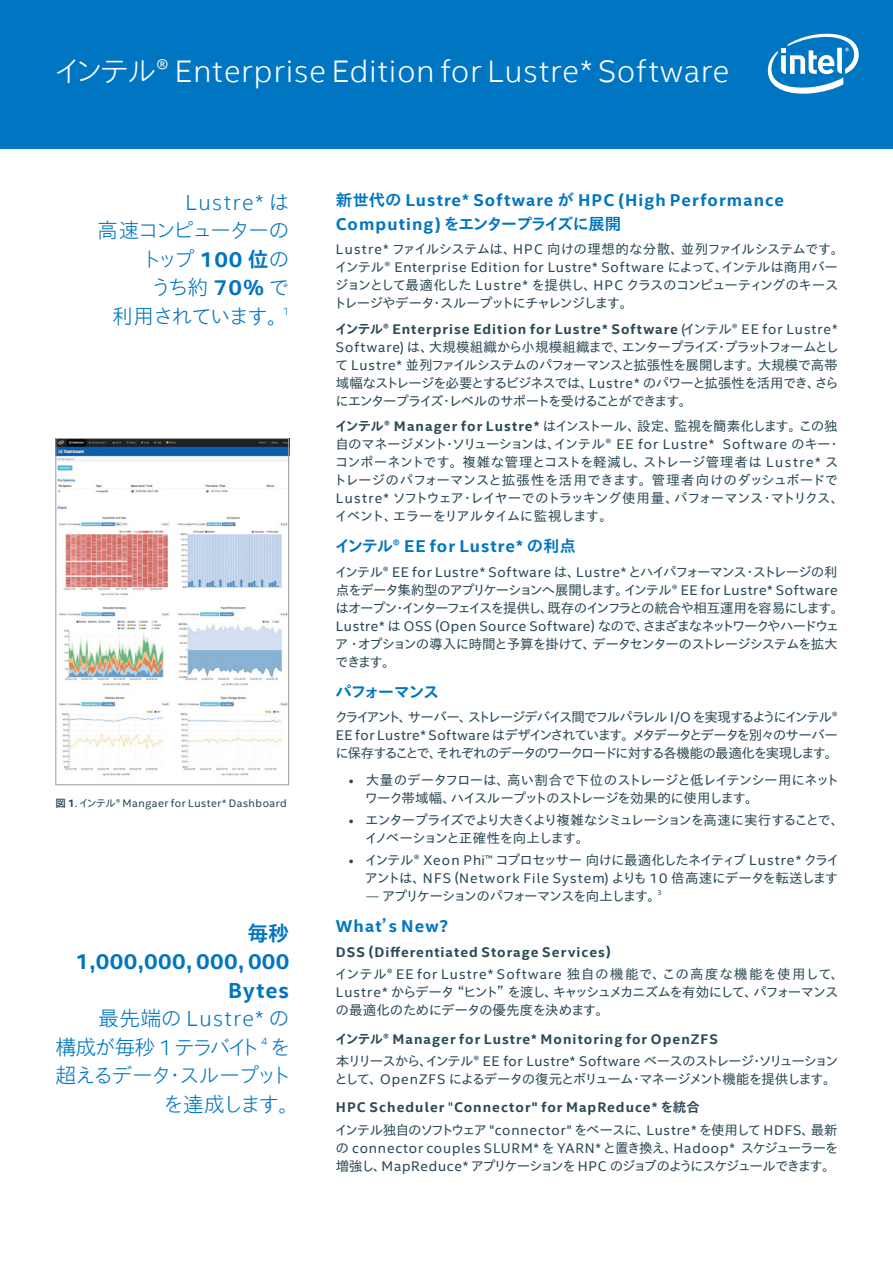
<style>
.page{position:relative;width:893px;height:1263px;background:#fff}
.page>*{position:absolute;margin:0;border:0;box-sizing:border-box;transform-origin:0 0}
.t1{font:300 31.2px "Intel Clear";letter-spacing:.035em;color:#fff}
.t2{font:700 21.9px/28.5px "Intel Clear";letter-spacing:.045em;color:#0075c2;text-align:right}
.t3{font:300 21.9px "Intel Clear";letter-spacing:.075em;color:#0075c2}
.t4{font:300 21px/28.5px "TB Go Std Super";letter-spacing:-.11em;color:#0075c2;text-align:right}
.t5{font:300 21px "TB Go Std Super";letter-spacing:-.085em;color:#0075c2}
.t6{font:700 21px "TB Go Std";color:#0075c2}
.t7{font:700 17.1px "Intel Clear";letter-spacing:.065em;color:#0075c2}
.t8{font:700 16.5px "TB Go Std";letter-spacing:-.12em;color:#0075c2}
.t9{font:14.1px "Intel Clear";letter-spacing:.055em;color:#2a4956}
.t10{font:700 14.1px "Intel Clear";letter-spacing:.075em;color:#2a4956}
.t11{font:14.1px "Intel Clear";letter-spacing:.08em;color:#2a4956}
.t12{font:13.5px/18px "TB Go Pro";letter-spacing:-.08em;color:#2a4956}
.t13{font:13.5px/18px "TB Go Pro";letter-spacing:-.05em;color:#2a4956}
.t14{font:13.5px/18px "TB Go Pro";letter-spacing:-.11em;color:#2a4956}
.t15{font:13.5px/18px "TB Go Pro";letter-spacing:-.105em;color:#2a4956}
.t16{font:13.5px "TB Go Pro";letter-spacing:-.13em;color:#2a4956}
.t17{font:13.5px "TB Go Pro";letter-spacing:-.055em;color:#2a4956}
.t18{font:10.95px "Intel Clear";letter-spacing:.045em;color:#2a4956}
.s1{font-family:"TB Go Std Super";font-size:30px}
.s2{font-family:"TB Go Std Super";font-size:21px}
.s3{font-family:"Intel Clear";font-weight:700;font-size:21.9px}
.s4{font-family:"TB Go Std";font-weight:700}
.s5{font-family:"TB Go Std";font-weight:700;font-size:10.5px}
.s6{font-weight:700}
.s7{font-family:"TB Go Pro";font-size:10.5px}
.s8{font-family:"TB Go Std Super";font-weight:300;font-size:21px}
.s9{font-weight:300}
.s10{font-family:"Intel Clear";font-size:21.9px}
.s11{font-family:"TB Go Std";font-size:16.5px}
.s12{font-family:"Intel Clear";font-size:17.1px}
.s13{font-family:"Intel Clear";font-size:14.1px}
.s14{font-family:"TB Go Pro";font-size:13.5px}
.s15{font-family:"TB Go Std";font-size:13.5px}
.s16{font-weight:400}
.s17{font-family:"TB Go Pro";font-weight:400;font-size:13.5px}
.s18{font-family:"Intel Clear";font-weight:700;font-size:14.1px}
</style>
<div class="page">
<div style="left:0;top:0;width:893px;height:149px;background:#0075c2"></div>
<svg style="left:767px;top:33px;width:92px;height:61px"></svg>
<img style="left:57px;top:440px;width:230px;height:336px">
<div style="left:55px;top:438px;width:234px;height:347px;border:1px solid #9fa0a0"></div>
<h1 class="t1" style="left:53px;top:53px;width:678px"><span class="s1">インテル</span>® Enterprise Edition for Lustre* Software</h1>
<h2 class="t3" style="left:185px;top:189px;width:106px">Lustre* <span class="s2">は</span></h2>
<h3 class="t4" style="left:97px;top:215px;width:194px">高速コンピューターのトップ <span class="s3">100</span> <span class="s4">位</span>の<br>うち約 <span class="s3">70%</span> で<br>利用されています。<sup>1</sup></h3>
<p class="t18" style="left:55px;top:797px;width:233px"><span class="s5">図</span> <span class="s6">1</span>. <span class="s7">インテル</span>® Mangaer for Luster* Dashboard</p>
<h3 class="t6" style="left:248px;top:916px;width:43px">毎秒</h3>
<h2 class="t2" style="left:76px;top:947px;width:215px">1,000,000, 000, 000<br>Bytes<br><span class="s8">最先端の</span> <span class="s9">Lustre*</span> <span class="s8">の</span></h2>
<h3 class="t4" style="left:55px;top:1031px;width:237px">構成が毎秒 <span class="s10">1</span> テラバイト<sup>4</sup> を</h3>
<h3 class="t5" style="left:55px;top:1059px;width:238px">超えるデータ・スループット</h3>
<h3 class="t4" style="left:163px;top:1088px;width:138px">を達成します。</h3>
<p class="t7" style="left:336px;top:189px;width:450px"><span class="s11">新世代の</span> Lustre* Software <span class="s11">が</span> HPC (High Performance</p>
<p class="t8" style="left:336px;top:211px;width:287px"><span class="s12">Computing)</span> をエンタープライズに展開</p>
<p class="t17" style="left:336px;top:238px;width:510px"><span class="s13">Lustre*</span> ファイルシステムは、<span class="s13">HPC</span> 向けの理想的な分散、並列ファイルシステムです。</p>
<p class="t9" style="left:335px;top:259px;width:505px"><span class="s14">インテル</span>® Enterprise Edition for Lustre* Software <span class="s14">によって、インテルは商用バー</span></p>
<p class="t12" style="left:333px;top:275px;width:506px">ジョンとして最適化した <span class="s13">Lustre*</span> を提供し、<span class="s13">HPC</span> クラスのコンピューティングのキーストレージやデータ・スループットにチャレンジします。</p>
<p class="t10" style="left:335px;top:320px;width:504px"><span class="s15">インテル</span>® Enterprise Edition for Lustre* Software <span class="s16">(</span><span class="s17">インテル</span><span class="s16">® EE for Lustre*</span></p>
<p class="t12" style="left:335px;top:337px;width:505px;text-align:justify"><span class="s13">Software)</span> は、大規模組織から小規模組織まで、エンタープライズ・プラットフォームとして <span class="s13">Lustre*</span> 並列ファイルシステムのパフォーマンスと拡張性を展開します。大規模で高帯域幅なストレージを必要とするビジネスでは、<span class="s13">Lustre*</span> のパワーと拡張性を活用でき、さらにエンタープライズ・レベルのサポートを受けることができます。</p>
<p class="t13" style="left:333px;top:416px;width:512px"><span class="s4">インテル</span><span class="s18">® Manager for Lustre*</span> はインストール、設定、監視を簡素化します。この独自のマネージメント・ソリューションは、インテル<span class="s13">® EE for Lustre* Software</span> のキー・コンポーネントです。複雑な管理とコストを軽減し、ストレージ管理者は <span class="s13">Lustre*</span> ストレージのパフォーマンスと拡張性を活用できます。管理者向けのダッシュボードで<span class="s13">Lustre*</span> ソフトウェア・レイヤーでのトラッキング使用量、パフォーマンス・マトリクス、イベント、エラーをリアルタイムに監視します。</p>
<p class="t7" style="left:334px;top:536px;width:243px"><span class="s11">インテル</span>® EE for Lustre* <span class="s11">の利点</span></p>
<p class="t9" style="left:335px;top:563px;width:504px"><span class="s14">インテル</span>® EE for Lustre* Software <span class="s14">は、</span>Lustre* <span class="s14">とハイパフォーマンス・ストレージの利</span></p>
<p class="t15" style="left:336px;top:580px;width:510px">点をデータ集約型のアプリケーションへ展開します。インテル<span class="s13">® EE for Lustre* Software</span>はオープン・インターフェイスを提供し、既存のインフラとの統合や相互運用を容易にします。</p>
<p class="t9" style="left:336px;top:617px;width:505px">Lustre* <span class="s14">は</span> OSS (Open Source Software) <span class="s14">なので、さまざまなネットワークやハードウェ</span></p>
<p class="t12" style="left:335px;top:634px;width:504px">ア・オプションの導入に時間と予算を掛けて、データセンターのストレージシステムを拡大できます。</p>
<p class="t8" style="left:335px;top:679px;width:106px">パフォーマンス</p>
<p class="t12" style="left:335px;top:707px;width:505px;text-align:justify">クライアント、サーバー、ストレージデバイス間でフルパラレル <span class="s13">I /O</span> を実現するようにインテル<span class="s13">® EE for Lustre* Software</span> はデザインされています。メタデータとデータを別々のサーバーに保存することで、それぞれのデータのワークロードに対する各機能の最適化を実現します。</p>
<p class="t13" style="left:365px;top:770px;width:476px;text-indent:-16px"><span class="s13">•</span> 大量のデータフローは、高い割合で下位のストレージと低レイテンシー用にネットワーク帯域幅、ハイスループットのストレージを効果的に使用します。</p>
<p class="t12" style="left:365px;top:810px;width:481px;text-indent:-16px"><span class="s13">•</span> エンタープライズでより大きくより複雑なシミュレーションを高速に実行することで、イノベーションと正確性を向上します。</p>
<p class="t12" style="left:349px;top:850px;width:493px"><span class="s13">•</span> インテル<span class="s13">® Xeon Phi™</span> コプロセッサー向けに最適化したネイティブ <span class="s13">Lustre*</span> クライ</p>
<p class="t11" style="left:365px;top:870px;width:475px"><span class="s14">アントは、</span>NFS (Network File System) <span class="s14">よりも</span> 10 <span class="s14">倍高速にデータを転送します</span></p>
<p class="t14" style="left:366px;top:886px;width:297px">̶ アプリケーションのパフォーマンスを向上します。<sup>3</sup></p>
<p class="t7" style="left:336px;top:916px;width:114px">What<span class="s11">’</span>s New?</p>
<p class="t10" style="left:336px;top:943px;width:276px">DSS (Differentiated Storage Services)</p>
<p class="t13" style="left:335px;top:964px;width:511px">インテル<span class="s13">® EE for Lustre* Software</span> 独自の機能で、この高度な機能を使用して、<br><span class="s13">Lu st re*</span> からデータ“ヒント”を渡し、キャッシュメカニズムを有効にして、パフォーマンスの最適化のためにデータの優先度を決めます。</p>
<p class="t10" style="left:335px;top:1030px;width:385px"><span class="s15">インテル</span>® Manager for Lustre* Monitoring for OpenZFS</p>
<p class="t14" style="left:335px;top:1051px;width:505px">本リリースから、インテル<span class="s13">® EE for Lustre* Software</span> ベースのストレージ・ソリューションとして、<span class="s13">O pe n Z FS</span> によるデータの復元とボリューム・マネージメント機能を提供します。</p>
<p class="t10" style="left:336px;top:1099px;width:365px">HPC Scheduler <span class="s16">"</span>Connector" for MapReduce* <span class="s15">を統合</span></p>
<p class="t14" style="left:335px;top:1119px;width:504px">インテル独自のソフトウェア <span class="s13">"connector"</span> をベースに、<span class="s13">Lustre*</span> を使用して <span class="s13">HDFS</span>、最新</p>
<p class="t9" style="left:336px;top:1139px;width:505px"><span class="s14">の</span> connector couples SLURM* <span class="s14">を</span> YARN* <span class="s14">と置き換え、</span>Hadoop* <span class="s14">スケジューラーを</span></p>
<p class="t16" style="left:336px;top:1154px;width:501px">増強し、<span class="s13">M ap Reduce*</span> アプリケーションを <span class="s13">HPC</span> のジョブのようにスケジュールできます。</p>
</div>
